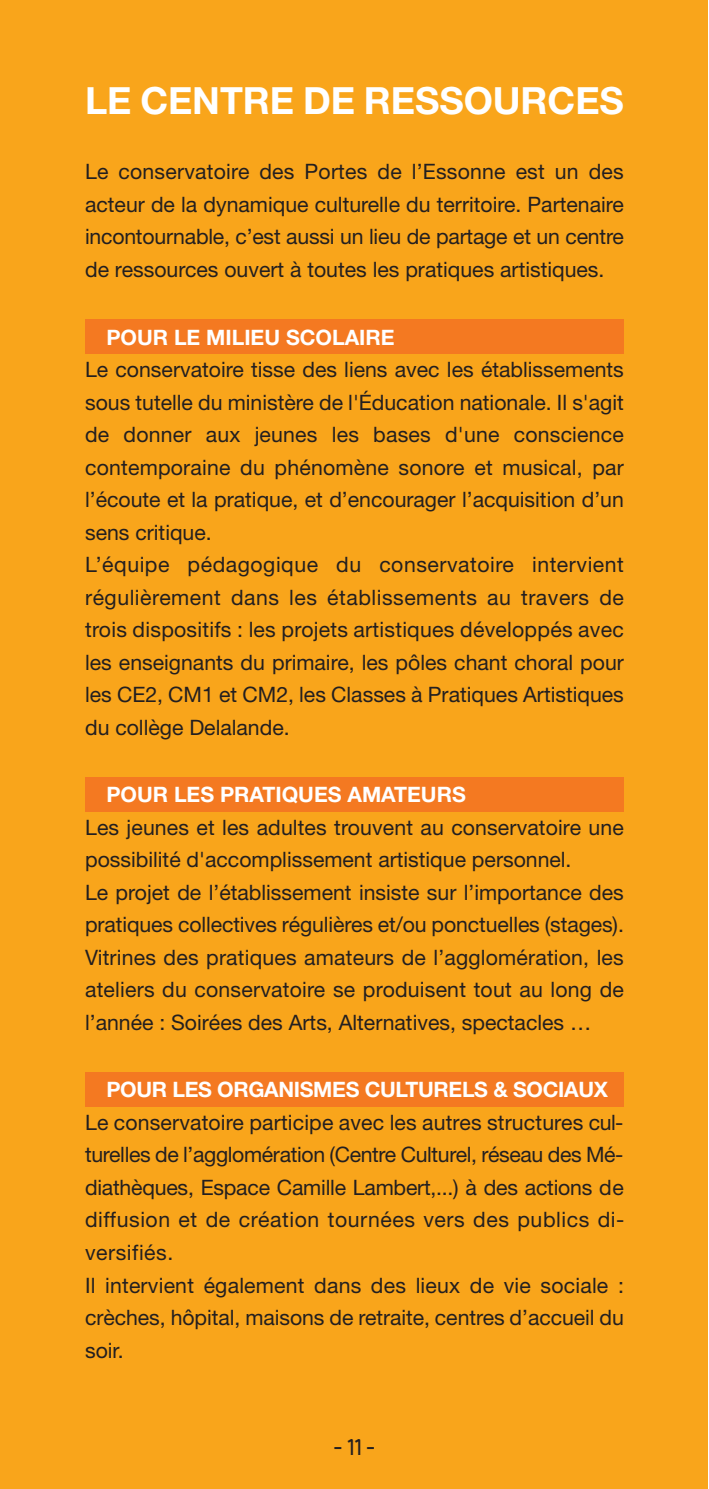
<style>
.page{position:relative;width:709px;height:1489px;background:#fff}
.page>*{position:absolute;margin:0;border:0;box-sizing:border-box;transform-origin:0 0}
.t1{font:700 37.5px "Helvetica Neue";color:#fff}
.t2{font:21.25px/32.5px "Helvetica Neue";color:#231f20}
.t3{font:700 21.25px "Helvetica Neue";color:#fff}
.t4{font:500 20px "Progress";color:#231f20}
</style>
<div class="page">
<div style="left:0;top:1px;width:708px;height:1487px;background:#f9a51b"></div>
<div style="left:85px;top:319px;width:539px;height:35px;background:#f47921"></div>
<div style="left:85px;top:777px;width:539px;height:34px;background:#f47921"></div>
<div style="left:85px;top:1072px;width:539px;height:35px;background:#f47921"></div>
<h1 class="t1" style="left:85px;top:78px;width:540px">LE CENTRE DE RESSOURCES</h1>
<p class="t2" style="left:85px;top:155px;width:540px;text-align:justify">Le conservatoire des Portes de l’Essonne est un des acteur de la dynamique culturelle du territoire. Partenaire incontournable, c’est aussi un lieu de partage et un centre de ressources ouvert à toutes les pratiques artistiques.</p>
<p class="t3" style="left:106px;top:324px;width:290px">POUR LE MILIEU SCOLAIRE</p>
<p class="t2" style="left:85px;top:353px;width:540px">Le conservatoire tisse des liens avec les établissements sous tutelle du ministère de l'Éducation nationale. Il s'agit de donner aux jeunes les bases d'une conscience contemporaine du phénomène sonore et musical, par l’écoute et la pratique, et d’encourager l’acquisition d’un sens critique.<br>L’équipe pédagogique du conservatoire intervient régulièrement dans les établissements au travers de trois dispositifs : les projets artistiques développés avec les enseignants du primaire, les pôles chant choral pour les CE2, CM1 et CM2, les Classes à Pratiques Artistiques du collège Delalande.</p>
<p class="t3" style="left:106px;top:781px;width:361px">POUR LES PRATIQUES AMATEURS</p>
<p class="t2" style="left:85px;top:810px;width:540px">Les jeunes et les adultes trouvent au conservatoire une possibilité d'accomplissement artistique personnel.<br>Le projet de l’établissement insiste sur l’importance des pratiques collectives régulières et/ou ponctuelles (stages).<br>Vitrines des pratiques amateurs de l’agglomération, les ateliers du conservatoire se produisent tout au long de l’année : Soirées des Arts, Alternatives, spectacles …</p>
<p class="t3" style="left:106px;top:1076px;width:503px">POUR LES ORGANISMES CULTURELS &amp; SOCIAUX</p>
<p class="t2" style="left:85px;top:1105px;width:541px">Le conservatoire participe avec les autres structures cul&shy;turelles de l’agglomération (Centre Culturel, réseau des Mé&shy;diathèques, Espace Camille Lambert,...) à des actions de diffusion et de création tournées vers des publics di&shy;versifiés.<br>Il intervient également dans des lieux de vie sociale : crèches, hôpital, maisons de retraite, centres d’accueil du soir.</p>
<p class="t4" style="left:334px;top:1433px;width:42px">-11-</p>
</div>
